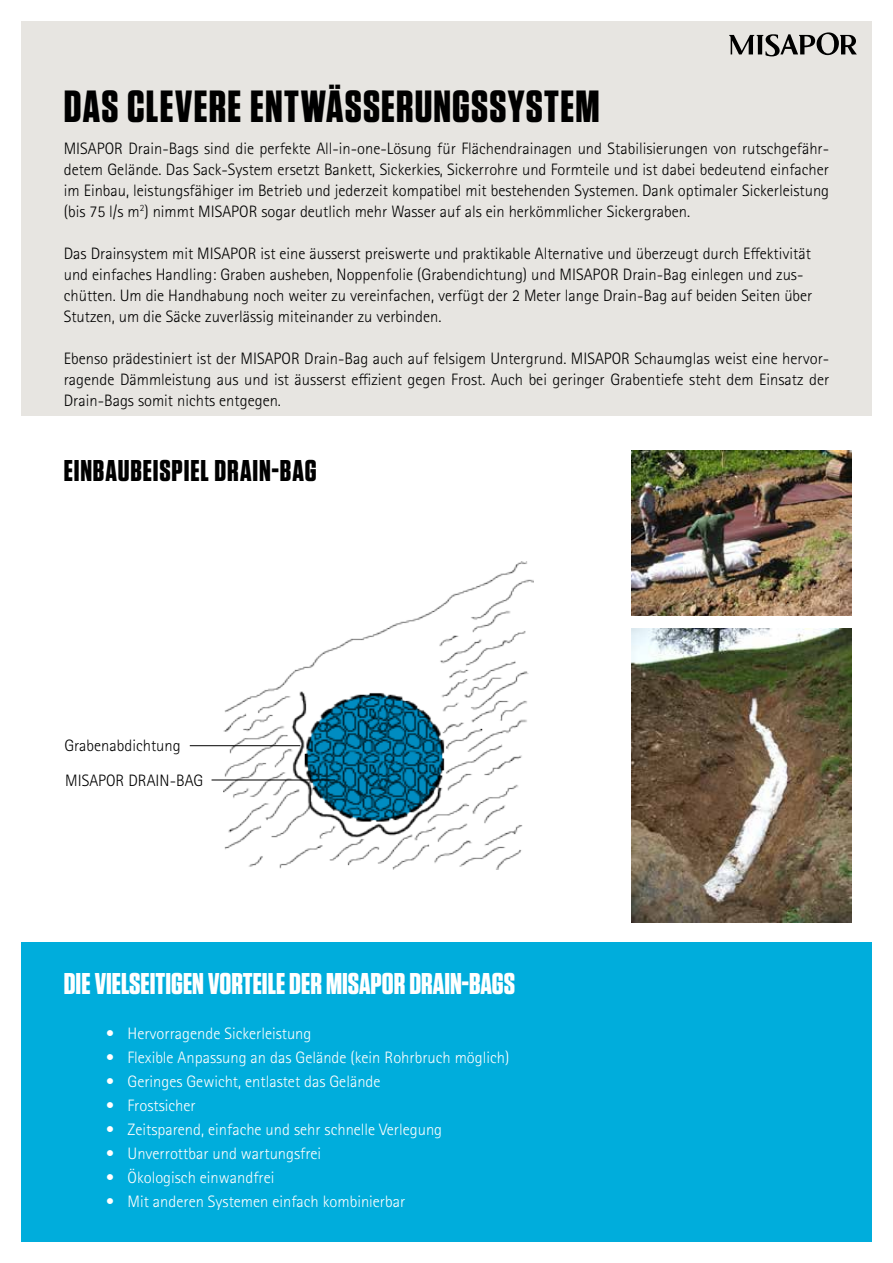
<style>
.page{position:relative;width:893px;height:1263px;background:#fff}
.page>*{position:absolute;margin:0;border:0;box-sizing:border-box;transform-origin:0 0}
.t1{font:700 45px "Tungsten";letter-spacing:.03em;color:#000}
.t2{font:700 30px "Tungsten";color:#fff}
.t3{font:700 30px "Tungsten";letter-spacing:.03em;color:#000}
.t4{font:300 16.5px/21px "Rotis Sans Serif Std";color:#000;text-align:justify}
.t5{font:300 16.5px "Rotis Sans Serif Std";color:#fff}
</style>
<div class="page">
<div style="left:21px;top:21px;width:851px;height:1221px;background:#e7e5e1"></div>
<svg style="left:729px;top:32px;width:128px;height:24px"></svg>
<div style="left:0;top:417px;width:893px;height:527px;background:#fff"></div>
<img style="left:631px;top:450px;width:220px;height:165px">
<img style="left:631px;top:629px;width:220px;height:293px">
<img style="left:223px;top:562px;width:311px;height:307px">
<div style="left:21px;top:942px;width:851px;height:300px;background:#00addc"></div>
<hr style="left:190px;top:745px;width:110px;height:1px;background:#000">
<hr style="left:212px;top:780px;width:123px;height:1px;background:#000">
<h1 class="t1" style="left:64px;top:82px;width:535px">DAS CLEVERE ENTWÄSSERUNGSSYSTEM</h1>
<p class="t4" style="left:64px;top:138px;width:767px">MISAPOR Drain-Bags sind die perfekte All-in-one-Lösung für Flächendrainagen und Stabilisierungen von rutschgefähr&shy;detem Gelände. Das Sack-System ersetzt Bankett, Sickerkies, Sickerrohre und Formteile und ist dabei bedeutend einfacher im Einbau, leistungsfähiger im Betrieb und jederzeit kompatibel mit bestehenden Systemen. Dank optimaler Sickerleistung (bis 75 l/s m<sup>2</sup>) nimmt MISAPOR sogar deutlich mehr Wasser auf als ein herkömmlicher Sickergraben.</p>
<p class="t4" style="left:64px;top:243px;width:750px;text-align:left">Das Drainsystem mit MISAPOR ist eine äusserst preiswerte und praktikable Alternative und überzeugt durch Effektivität und einfaches Handling: Graben ausheben, Noppenfolie (Grabendichtung) und MISAPOR Drain-Bag einlegen und zus&shy;chütten. Um die Handhabung noch weiter zu vereinfachen, verfügt der 2 Meter lange Drain-Bag auf beiden Seiten über Stutzen, um die Säcke zuverlässig miteinander zu verbinden.</p>
<p class="t4" style="left:64px;top:348px;width:767px">Ebenso prädestiniert ist der MISAPOR Drain-Bag auch auf felsigem Untergrund. MISAPOR Schaumglas weist eine hervor&shy;ragende Dämmleistung aus und ist äusserst effizient gegen Frost. Auch bei geringer Grabentiefe steht dem Einsatz der Drain-Bags somit nichts entgegen.</p>
<h2 class="t3" style="left:64px;top:454px;width:254px">EINBAUBEISPIEL DRAIN-BAG</h2>
<p class="t4" style="left:64px;top:729px;width:140px;line-height:34.7px">Grabenabdichtung<br>MISAPOR DRAIN-BAG</p>
<h2 class="t2" style="left:64px;top:967px;width:453px">DIE VIELSEITIGEN VORTEILE DER MISAPOR DRAIN-BAGS</h2>
<p class="t5" style="left:106px;top:1023px;width:207px">• Hervorragende Sickerleistung</p>
<p class="t5" style="left:106px;top:1047px;width:405px">• Flexible Anpassung an das Gelände (kein Rohrbruch möglich)</p>
<p class="t5" style="left:106px;top:1071px;width:276px">• Geringes Gewicht, entlastet das Gelände</p>
<p class="t5" style="left:106px;top:1095px;width:91px">• Frostsicher</p>
<p class="t5" style="left:106px;top:1119px;width:337px">• Zeitsparend, einfache und sehr schnelle Verlegung</p>
<p class="t5" style="left:106px;top:1143px;width:216px">• Unverrottbar und wartungsfrei</p>
<p class="t5" style="left:106px;top:1167px;width:170px">• Ökologisch einwandfrei</p>
<p class="t5" style="left:106px;top:1191px;width:300px">• Mit anderen Systemen einfach kombinierbar</p>
</div>
